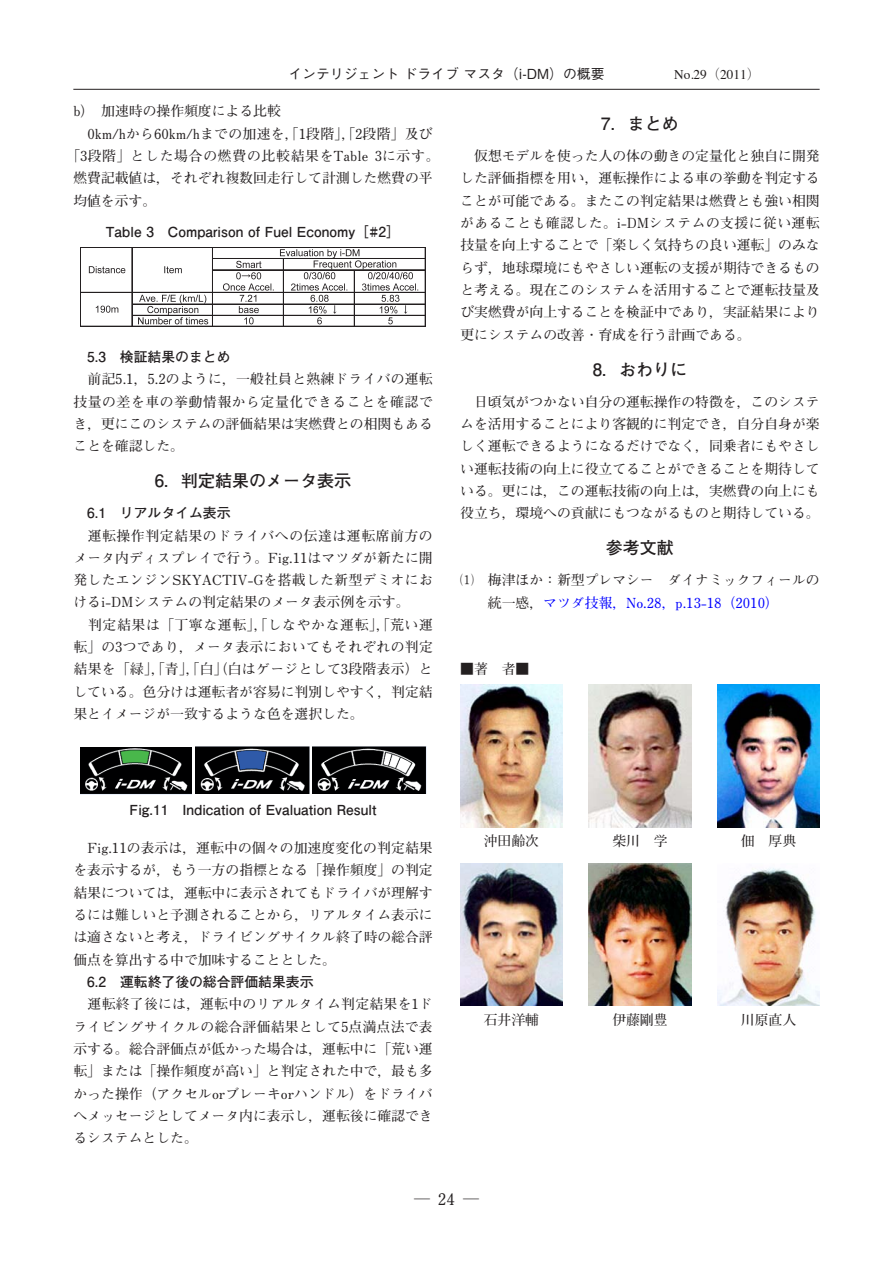
<style>
.page{position:relative;width:893px;height:1263px;background:#fff}
.page>*{position:absolute;margin:0;border:0;box-sizing:border-box;transform-origin:0 0}
.t1{font:700 16.95px "Futo Go B101 Pr 6 N";color:#231f20}
.t2{font:700 15.9px "Futo Min A101 Pr 6 N";color:#231f20}
.t3{font:700 13.8px/22.4px "Futo Min A101 Pr 6 N";color:#231f20;text-align:justify}
.t4{font:700 13.8px "Futo Go B101 Pr 6 N";color:#231f20}
.t5{font:700 13.8px "Futo Min A101 Pr 6 N";letter-spacing:.055em;color:#231f20}
.t6{font:500 13.8px "Gothic BBB Pr 6 N";color:#231f20}
.t7{font:13.35px "Times";color:#231f20}
.s1{font-family:"Ryumin Pr 6 N";font-weight:300}
.s2{color:#00f}
</style>
<div class="page">
<hr style="left:73px;top:89px;width:747px;height:1px;background:#231f20">
<img style="left:460px;top:685px;width:102px;height:142px">
<img style="left:589px;top:685px;width:102px;height:142px">
<img style="left:718px;top:685px;width:102px;height:142px">
<img style="left:460px;top:863px;width:102px;height:143px">
<img style="left:589px;top:863px;width:102px;height:143px">
<img style="left:718px;top:868px;width:102px;height:138px">
<svg style="left:89px;top:249px;width:329px;height:75px"></svg>
<hr style="left:133px;top:304px;width:79px;height:1px;background:#231f20">
<hr style="left:213px;top:304px;width:70px;height:1px;background:#231f20">
<hr style="left:284px;top:304px;width:70px;height:1px;background:#231f20">
<hr style="left:133px;top:315px;width:79px;height:1px;background:#231f20">
<hr style="left:213px;top:315px;width:70px;height:1px;background:#231f20">
<hr style="left:284px;top:315px;width:70px;height:1px;background:#231f20">
<hr style="left:80px;top:247px;width:1px;height:80px;background:#231f20">
<hr style="left:132px;top:248px;width:1px;height:79px;background:#231f20">
<hr style="left:212px;top:248px;width:1px;height:79px;background:#231f20">
<hr style="left:425px;top:248px;width:1px;height:79px;background:#231f20">
<hr style="left:283px;top:259px;width:1px;height:68px;background:#231f20">
<hr style="left:354px;top:271px;width:1px;height:56px;background:#231f20">
<hr style="left:81px;top:247px;width:345px;height:1px;background:#231f20">
<hr style="left:213px;top:258px;width:213px;height:1px;background:#231f20">
<hr style="left:213px;top:269px;width:213px;height:1px;background:#231f20">
<hr style="left:213px;top:270px;width:213px;height:1px;background:#231f20">
<hr style="left:81px;top:292px;width:345px;height:1px;background:#231f20">
<hr style="left:355px;top:304px;width:70px;height:1px;background:#231f20">
<hr style="left:355px;top:315px;width:70px;height:1px;background:#231f20">
<hr style="left:81px;top:326px;width:345px;height:1px;background:#231f20">
<img style="left:312px;top:746px;width:114px;height:47px">
<img style="left:80px;top:747px;width:111px;height:47px">
<img style="left:195px;top:746px;width:114px;height:47px">
<p class="t6" style="left:288px;top:62px;width:318px">インテリジェントドライブマスタ（i-DM）の概要</p>
<p class="t7" style="left:674px;top:69px;width:87px">No.29<span class="s1">（</span>2011<span class="s1">）</span></p>
<p class="t3" style="left:73px;top:99px;width:209px">b） 加速時の操作頻度による比較</p>
<p class="t3" style="left:87px;top:122px;width:347px">0km/hから60km/hまでの加速を，「1段階」，「2段階」及び</p>
<p class="t5" style="left:66px;top:145px;width:375px">「3段階」とした場合の燃費の比較結果をTable 3に示す。</p>
<p class="t3" style="left:73px;top:166px;width:361px">燃費記載値は，それぞれ複数回走行して計測した燃費の平</p>
<p class="t3" style="left:73px;top:189px;width:84px">均値を示す。</p>
<p class="t4" style="left:106px;top:221px;width:296px">Table 3 Comparison of Fuel Economy［#2］</p>
<p class="t4" style="left:87px;top:346px;width:145px">5.3 検証結果のまとめ</p>
<p class="t3" style="left:73px;top:367px;width:361px;text-indent:14px">前記5.1，5.2のように，一般社員と熟練ドライバの運転技量の差を車の挙動情報から定量化できることを確認でき，更にこのシステムの評価結果は実燃費との相関もあることを確認した。</p>
<p class="t1" style="left:155px;top:467px;width:198px">6．判定結果のメータ表示</p>
<p class="t4" style="left:87px;top:502px;width:145px">6.1 リアルタイム表示</p>
<p class="t3" style="left:73px;top:524px;width:361px;text-indent:14px">運転操作判定結果のドライバへの伝達は運転席前方のメータ内ディスプレイで行う。Fig.11はマツダが新たに開発したエンジンSKYACTIV-Gを搭載した新型デミオにおけるi-DMシステムの判定結果のメータ表示例を示す。</p>
<p class="t3" style="left:73px;top:613px;width:361px;text-indent:15px">判定結果は「丁寧な運転」，「しなやかな運転」，「荒い運転」の3つであり，メータ表示においてもそれぞれの判定結果を「緑」，「青」，「白」（白はゲージとして3段階表示）としている。色分けは運転者が容易に判別しやすく，判定結果とイメージが一致するような色を選択した。</p>
<p class="t1" style="left:601px;top:110px;width:79px">7．まとめ</p>
<p class="t3" style="left:460px;top:144px;width:361px;text-indent:14px">仮想モデルを使った人の体の動きの定量化と独自に開発した評価指標を用い，運転操作による車の挙動を判定することが可能である。またこの判定結果は燃費とも強い相関があることも確認した。i-DMシステムの支援に従い運転技量を向上することで「楽しく気持ちの良い運転」のみならず，地球環境にもやさしい運転の支援が期待できるものと考える。現在このシステムを活用することで運転技量及び実燃費が向上することを検証中であり，実証結果により更にシステムの改善・育成を行う計画である。</p>
<p class="t1" style="left:593px;top:356px;width:96px">8．おわりに</p>
<p class="t3" style="left:460px;top:390px;width:361px;text-indent:14px">日頃気がつかない自分の運転操作の特徴を，このシステムを活用することにより客観的に判定でき，自分自身が楽しく運転できるようになるだけでなく，同乗者にもやさしい運転技術の向上に役立てることができることを期待している。更には，この運転技術の向上は，実燃費の向上にも役立ち，環境への貢献にもつながるものと期待している。</p>
<p class="t1" style="left:606px;top:534px;width:70px">参考文献</p>
<p class="t3" style="left:488px;top:568px;width:333px;text-indent:-28px">⑴ 梅津ほか：新型プレマシー ダイナミックフィールの統一感，<span class="s2">マツダ技報，No.28，p.13-18（2010）</span></p>
<p class="t3" style="left:460px;top:658px;width:71px">■著 者■</p>
<p class="t4" style="left:130px;top:798px;width:248px">Fig.11 Indication of Evaluation Result</p>
<p class="t3" style="left:73px;top:836px;width:361px;text-indent:14px">Fig.11の表示は，運転中の個々の加速度変化の判定結果を表示するが，もう一方の指標となる「操作頻度」の判定結果については，運転中に表示されてもドライバが理解するには難しいと予測されることから，リアルタイム表示には適さないと考え，ドライビングサイクル終了時の総合評価点を算出する中で加味することとした。</p>
<p class="t4" style="left:87px;top:971px;width:228px">6.2 運転終了後の総合評価結果表示</p>
<p class="t3" style="left:73px;top:992px;width:361px;text-indent:14px">運転終了後には，運転中のリアルタイム判定結果を1ドライビングサイクルの総合評価結果として5点満点法で表示する。総合評価点が低かった場合は，運転中に「荒い運転」または「操作頻度が高い」と判定された中で，最も多かった操作（アクセルorブレーキorハンドル）をドライバへメッセージとしてメータ内に表示し，運転後に確認できるシステムとした。</p>
<p class="t3" style="left:484px;top:829px;width:57px">沖田齢次</p>
<p class="t3" style="left:612px;top:829px;width:57px">柴川 学</p>
<p class="t3" style="left:741px;top:829px;width:57px">佃 厚典</p>
<p class="t3" style="left:484px;top:1008px;width:57px">石井洋輔</p>
<p class="t3" style="left:612px;top:1008px;width:57px">伊藤剛豊</p>
<p class="t3" style="left:741px;top:1008px;width:57px">川原直人</p>
<p class="t2" style="left:414px;top:1186px;width:66px">─24─</p>
</div>
